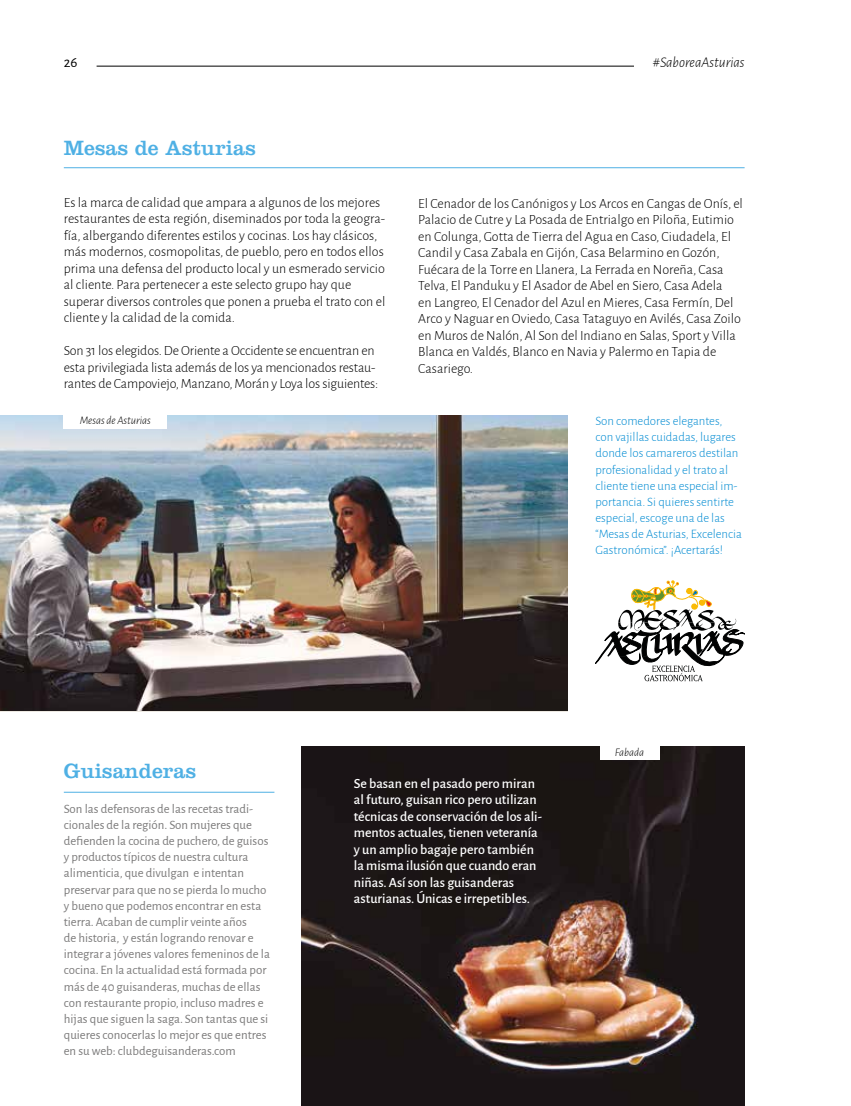
<style>
.page{position:relative;width:851px;height:1106px;background:#fff}
.page>*{position:absolute;margin:0;border:0;box-sizing:border-box;transform-origin:0 0}
.t1{font:21.45px "Clarendon LT Std";color:#4fb0e4}
.t2{font:italic 300 14.85px "Alegreya Sans";color:#000}
.t3{font:14.85px "Alegreya Sans";color:#000}
.t4{font:300 14.1px/16.5px "Alegreya Sans";color:#000}
.t5{font:500 14.1px/16.5px "Alegreya Sans";color:#fff}
.t6{font:12.9px/16.2px "Alegreya Sans";color:#7c7b7b}
.t7{font:300 12.9px/16.2px "Alegreya Sans";color:#008bd2}
.t8{font:italic 300 11.55px "Alegreya Sans";color:#000}
</style>
<div class="page">
<img style="left:301px;top:746px;width:443px;height:360px">
<img style="left:0;top:415px;width:567px;height:295px">
<svg style="left:595px;top:580px;width:149px;height:101px"></svg>
<hr style="left:64px;top:791px;width:210px;height:1px;background:#4fb0e4">
<hr style="left:64px;top:167px;width:680px;height:1px;background:#4fb0e4">
<div style="left:64px;top:414px;width:103px;height:14px;background:#fff"></div>
<div style="left:600px;top:745px;width:59px;height:15px;background:#fff"></div>
<hr style="left:97px;top:66px;width:537px;height:1px;background:#000">
<p class="t3" style="left:64px;top:52px;width:15px">26</p>
<p class="t2" style="left:652px;top:52px;width:93px">#SaboreaAsturias</p>
<h1 class="t1" style="left:64px;top:135px;width:193px">Mesas de Asturias</h1>
<p class="t4" style="left:64px;top:194px;width:323px">Es la marca de calidad que ampara a algunos de los mejores restaurantes de esta región, diseminados por toda la geogra&shy;fía, albergando diferentes estilos y cocinas. Los hay clásicos, más modernos, cosmopolitas, de pueblo, pero en todos ellos prima una defensa del producto local y un esmerado servicio al cliente. Para pertenecer a este selecto grupo hay que superar diversos controles que ponen a prueba el trato con el cliente y la calidad de la comida.</p>
<p class="t4" style="left:64px;top:342px;width:316px">Son 31 los elegidos. De Oriente a Occidente se encuentran en esta privilegiada lista además de los ya mencionados restau&shy;rantes de Campoviejo, Manzano, Morán y Loya los siguientes:</p>
<p class="t8" style="left:80px;top:413px;width:72px">Mesas de Asturias</p>
<p class="t4" style="left:418px;top:195px;width:326px">El Cenador de los Canónigos y Los Arcos en Cangas de Onís, el Palacio de Cutre y La Posada de Entrialgo en Piloña, Eutimio en Colunga, Gotta de Tierra del Agua en Caso, Ciudadela, El Candil y Casa Zabala en Gijón, Casa Belarmino en Gozón, Fuécara de la Torre en Llanera, La Ferrada en Noreña, Casa Telva, El Panduku y El Asador de Abel en Siero, Casa Adela<br>en Langreo, El Cenador del Azul en Mieres, Casa Fermín, Del Arco y Naguar en Oviedo, Casa Tataguyo en Avilés, Casa Zoilo en Muros de Nalón, Al Son del Indiano en Salas, Sport y Villa Blanca en Valdés, Blanco en Navia y Palermo en Tapia de Casariego.</p>
<p class="t7" style="left:595px;top:412px;width:148px">Son comedores elegantes, con vajillas cuidadas, lugares donde los camareros destilan profesionalidad y el trato al cliente tiene una especial im&shy;portancia. Si quieres sentirte especial, escoge una de las “Mesas de Asturias, Excelencia<br>Gastronómica”. ¡Acertarás!</p>
<p class="t8" style="left:615px;top:744px;width:31px">Fabada</p>
<h1 class="t1" style="left:64px;top:758px;width:134px">Guisanderas</h1>
<p class="t6" style="left:64px;top:799px;width:208px">Son las defensoras de las recetas tradi&shy;cionales de la región. Son mujeres que defienden la cocina de puchero, de guisos y productos típicos de nuestra cultura alimenticia, que divulgan e intentan preservar para que no se pierda lo mucho y bueno que podemos encontrar en esta tierra. Acaban de cumplir veinte años<br>de historia, y están logrando renovar e integrar a jóvenes valores femeninos de la cocina. En la actualidad está formada por más de 40 guisanderas, muchas de ellas con restaurante propio, incluso madres e hijas que siguen la saga. Son tantas que si quieres conocerlas lo mejor es que entres en su web: clubdeguisanderas.com</p>
<p class="t5" style="left:354px;top:774px;width:189px">Se basan en el pasado pero miran al futuro, guisan rico pero utilizan técnicas de conservación de los ali&shy;mentos actuales, tienen veteranía y un amplio bagaje pero también la misma ilusión que cuando eran niñas. Así son las guisanderas asturianas. Únicas e irrepetibles.</p>
</div>
